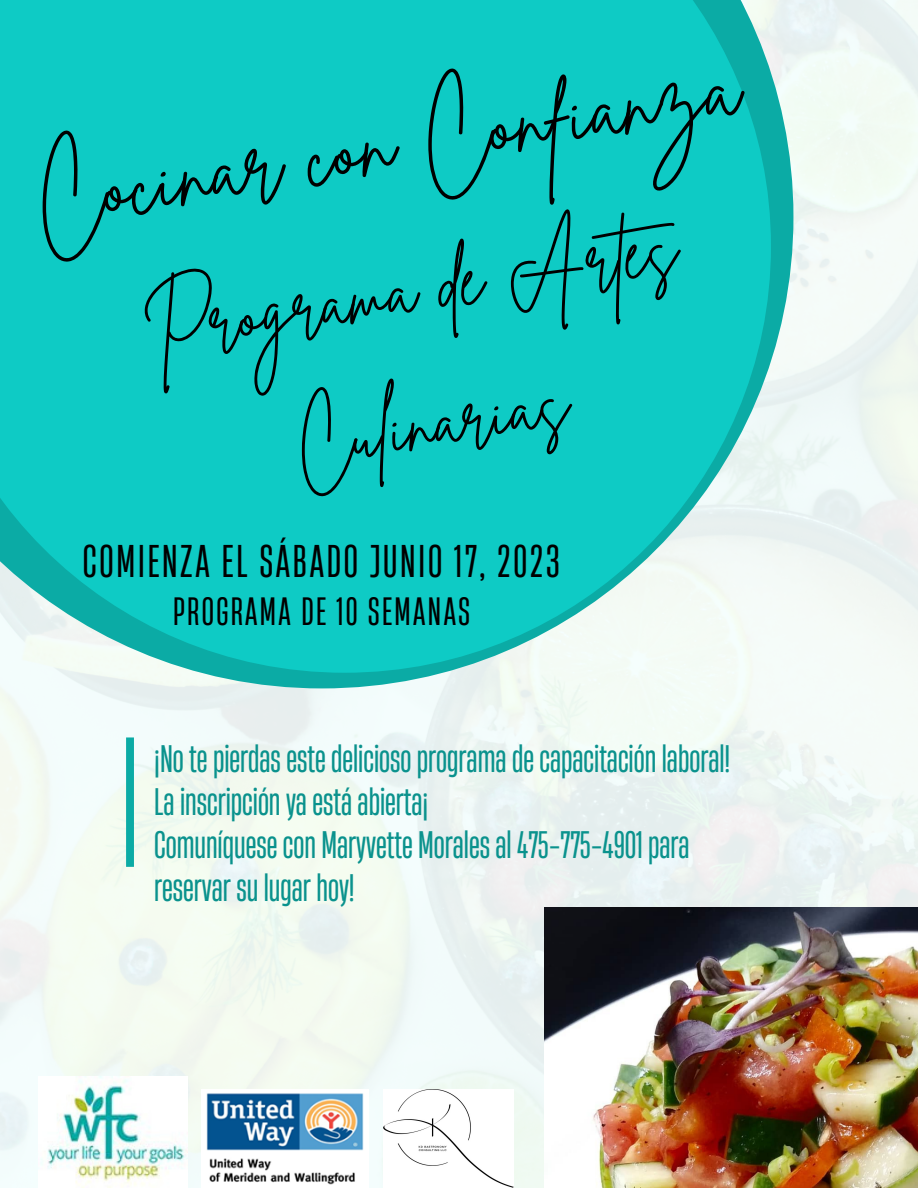
<style>
.page{position:relative;width:918px;height:1188px;background:#fff}
.page>*{position:absolute;margin:0;border:0;box-sizing:border-box;transform-origin:0 0}
.t1{font:89.7px "Brittany Signature";color:#000}
.t2{font:74.7px/135px "Brittany Signature";color:#000;text-align:center}
.t3{font:43.2px "Heading Now 34";letter-spacing:.065em;color:#000}
.t4{font:37.2px "Heading Now 34";letter-spacing:.065em;color:#000}
.t5{font:36.15px/42.8px "Heading Now 34";color:#0a928d}
</style>
<div class="page">
<img style="left:0;top:0;width:918px;height:1188px">
<svg style="left:0;top:0;width:793px;height:688px;fill:#eff7f3"></svg>
<svg style="left:0;top:0;width:771px;height:673px;background:#20cdc7"></svg>
<div style="left:126px;top:737px;width:8px;height:130px;background:#0baba5"></div>
<img style="left:545px;top:885px;width:373px;height:23px">
<img style="left:545px;top:908px;width:373px;height:280px">
<img style="left:39px;top:1076px;width:148px;height:112px">
<img style="left:383px;top:1090px;width:131px;height:98px">
<img style="left:202px;top:1090px;width:166px;height:98px">
<p class="t1" style="left:26px;top:139px;width:714px;rotate:-9deg">Cocinar con Confianza</p>
<p class="t2" style="left:134px;top:265px;width:541px;rotate:-9deg">Programa de Artes<br>Culinarias</p>
<p class="t3" style="left:83px;top:532px;width:479px">COMIENZA EL SÁBADO JUNIO 17, 2023</p>
<p class="t4" style="left:173px;top:585px;width:298px">PROGRAMA DE 10 SEMANAS</p>
<p class="t5" style="left:154px;top:737px;width:578px">¡Notepierdas estedeliciosoprogramade capacitaciónlaboral!</p>
<p class="t5" style="left:154px;top:780px;width:276px">Lainscripciónyaestáabierta¡</p>
<p class="t5" style="left:154px;top:822px;width:537px">Comuníquese con Maryvette Moralesal475-775-4901para reservar sulugarhoy!</p>
</div>
